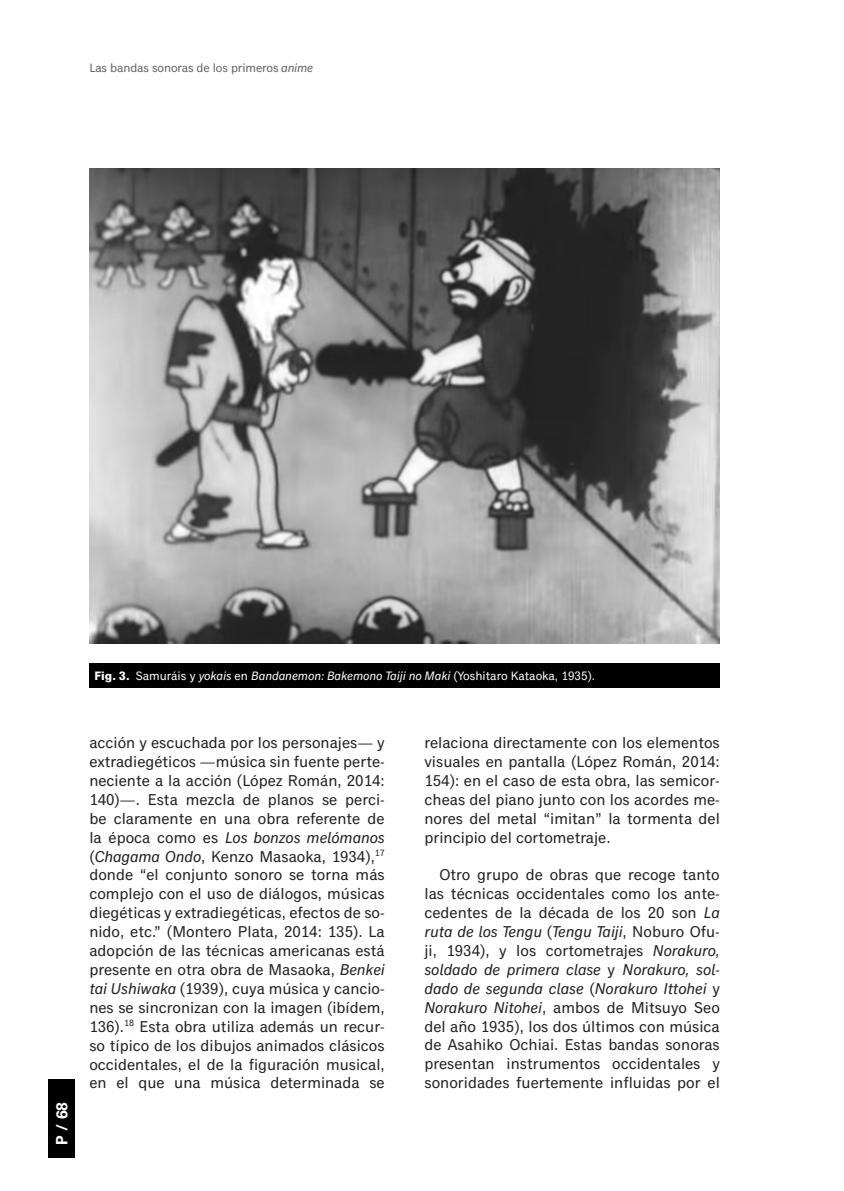
<style>
.page{position:relative;width:844px;height:1191px;background:#fff}
.page>*{position:absolute;margin:0;border:0;box-sizing:border-box;transform-origin:0 0}
.Estilo_de_párrafo_1{font:15.75px/18.9px "Classic Grotesque Pro";color:#231f20;text-align:justify}
.t1{font:700 15.75px "Univers LT Std";color:#fff}
.t2{font:italic 12.25px "Classic Grotesque Pro";color:#fff}
.t3{font:12.25px "Classic Grotesque Pro";letter-spacing:-.01em;color:#636366}
.s1{font-style:italic}
.s2{font-weight:700;font-style:normal}
.s3{font-style:normal}
</style>
<div class="page">
<div style="left:49px;top:1079px;width:26px;height:78px;background:#000"></div>
<img style="left:89px;top:169px;width:630px;height:475px">
<div style="left:89px;top:663px;width:630px;height:24px;background:#000"></div>
<p class="t3" style="left:89px;top:61px;width:225px">Las bandas sonoras de los primeros <span class="s1">anime</span></p>
<p class="t1" style="left:53px;top:1144px;width:44px;rotate:-90deg">P / 68</p>
<p class="t2" style="left:94px;top:669px;width:502px"><span class="s2">Fig. 3.</span> <span class="s3">Samuráis y</span> yokais <span class="s3">en</span> Bandanemon: Bakemono Taiji no Maki <span class="s3">(Yoshitaro Kataoka, 1935).</span></p>
<p class="Estilo_de_párrafo_1" style="left:89px;top:734px;width:297px">acción y escuchada por los personajes— y extradiegéticos —música sin fuente perte&shy;neciente a la acción (López Román, 2014:<br>140)—. Esta mezcla de planos se perci&shy;be claramente en una obra referente de la época como es <span class="s1">Los bonzos melómanos </span>(<span class="s1">Chagama Ondo</span>, Kenzo Masaoka, 1934),<sup>17 </sup>donde “el conjunto sonoro se torna más complejo con el uso de diálogos, músicas diegéticas y extradiegéticas, efectos de so&shy;nido, etc.” (Montero Plata, 2014: 135). La adopción de las técnicas americanas está presente en otra obra de Masaoka, <span class="s1">Benkei tai Ushiwaka</span> (1939), cuya música y cancio&shy;nes se sincronizan con la imagen (ibídem, 136).<sup>18</sup> Esta obra utiliza además un recur&shy;so típico de los dibujos animados clásicos occidentales, el de la figuración musical, en el que una música determinada se</p>
<p class="Estilo_de_párrafo_1" style="left:424px;top:734px;width:297px">relaciona directamente con los elementos visuales en pantalla (López Román, 2014:<br>154): en el caso de esta obra, las semicor&shy;cheas del piano junto con los acordes me&shy;nores del metal “imitan” la tormenta del principio del cortometraje.</p>
<p class="Estilo_de_párrafo_1" style="left:424px;top:866px;width:297px;text-indent:15px">Otro grupo de obras que recoge tanto las técnicas occidentales como los ante&shy;cedentes de la década de los 20 son <span class="s1">La ruta de los Tengu</span> (<span class="s1">Tengu Taiji</span>, Noburo Ofu&shy;ji, 1934), y los cortometrajes <span class="s1">Norakuro, soldado de primera clase</span> y <span class="s1">Norakuro, sol&shy;dado de segunda clase</span> (<span class="s1">Norakuro Ittohei</span> y <span class="s1">Norakuro Nitohei</span>, ambos de Mitsuyo Seo del año 1935), los dos últimos con música de Asahiko Ochiai. Estas bandas sonoras presentan instrumentos occidentales y sonoridades fuertemente influidas por el</p>
</div>
